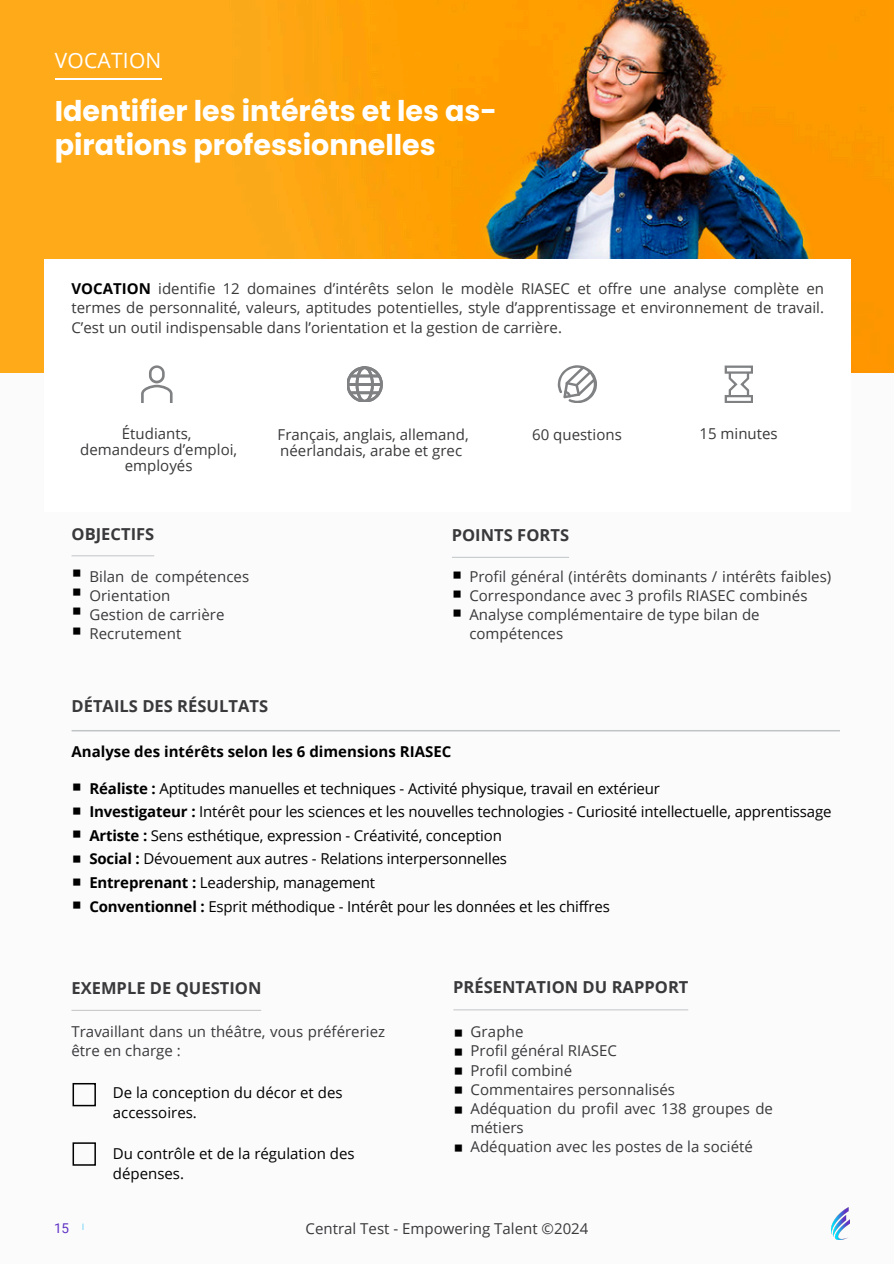
<style>
.page{position:relative;width:894px;height:1264px;background:#fff}
.page>*{position:absolute;margin:0;border:0;box-sizing:border-box;transform-origin:0 0}
.t1{font:700 28.5px/33.8px "Poppins";color:#fff}
.t2{font:21px "Open Sans";letter-spacing:.01em;color:#fff}
.t3{font:18px/19.2px "Montserrat";color:#000;text-align:justify}
.t4{font:700 16.5px "Open Sans";color:#39383a}
.t5{font:15px/19.2px "Open Sans";color:#39383a}
.t6{font:15px "Open Sans";letter-spacing:-.01em;color:#000}
.t7{font:700 15px "Open Sans";color:#000}
.t8{font:13.5px "Roboto";color:#6134c4}
.t9{font:700 7.5px "Roboto";color:#49c6f1}
.s1{font-weight:700;color:#000}
.s2{font-weight:700}
</style>
<div class="page">
<img style="left:0;top:0;width:893px;height:373px">
<hr style="left:55px;top:78px;width:106px;height:2px;background:#fff">
<div style="left:0;top:373px;width:893px;height:890px;background:#fbfbfc"></div>
<div style="left:44px;top:259px;width:806px;height:252px;background:#fff"></div>
<hr style="left:71px;top:1009px;width:190px;height:1px;background:#c1c4c5">
<hr style="left:453px;top:1009px;width:235px;height:1px;background:#c1c4c5">
<svg style="left:557px;top:365px;width:40px;height:38px"></svg>
<div style="left:724px;top:365px;width:29px;height:9px;border:2px solid #808183"></div>
<svg style="left:727px;top:371px;width:23px;height:24px"></svg>
<div style="left:724px;top:395px;width:29px;height:8px;border:2px solid #808183"></div>
<svg style="left:141px;top:365px;width:31px;height:38px"></svg>
<hr style="left:452px;top:557px;width:117px;height:1px;background:#c1c4c5">
<svg style="left:347px;top:366px;width:35px;height:36px"></svg>
<div style="left:350px;top:392px;width:29px;height:2px;border:1px solid #808183"></div>
<div style="left:72px;top:1082px;width:24px;height:24px;border:2px solid #000"></div>
<div style="left:72px;top:1142px;width:24px;height:23px;border:2px solid #000"></div>
<hr style="left:71px;top:730px;width:768px;height:1px;background:#c1c4c5">
<hr style="left:71px;top:555px;width:83px;height:1px;background:#c1c4c5">
<img style="left:831px;top:1207px;width:18px;height:31px">
<p class="t2" style="left:55px;top:45px;width:108px">VOCATION</p>
<p class="t1" style="left:55px;top:94px;width:443px">Identifier les intérêts et les as&shy;pirations professionnelles</p>
<p class="t5" style="left:71px;top:279px;width:753px;text-align:justify"><span class="s1">VOCATION</span> identifie 12 domaines d’intérêts selon le modèle RIASEC et offre une analyse complète en termes de personnalité, valeurs, aptitudes potentielles, style d’apprentissage et environnement de travail.<br>C’est un outil indispensable dans l’orientation et la gestion de carrière.</p>
<p class="t5" style="left:122px;top:423px;width:71px">Étudiants,</p>
<p class="t5" style="left:80px;top:441px;width:158px;line-height:15.8px;text-align:center">demandeurs d’emploi, employés</p>
<h2 class="t4" style="left:71px;top:522px;width:84px">OBJECTIFS</h2>
<p class="t5" style="left:277px;top:426px;width:192px;line-height:15.8px">Français, anglais, allemand, néerlandais, arabe et grec</p>
<h3 class="t5" style="left:532px;top:424px;width:91px">60 questions</h3>
<p class="t4" style="left:451px;top:523px;width:119px">POINTS FORTS</p>
<p class="t5" style="left:699px;top:423px;width:80px">15 minutes</p>
<p class="t3" style="left:71px;top:562px;width:12px">■ ■ ■ ■</p>
<p class="t3" style="left:451px;top:563px;width:12px">■ ■ ■</p>
<h3 class="t5" style="left:89px;top:566px;width:161px">Bilan de compétences</h3>
<p class="t5" style="left:89px;top:585px;width:137px">Orientation<br>Gestion de carrière<br>Recrutement</p>
<p class="t5" style="left:469px;top:566px;width:363px">Profil général (intérêts dominants / intérêts faibles)</p>
<p class="t5" style="left:469px;top:585px;width:339px">Correspondance avec 3 profils RIASEC combinés<br>Analyse complémentaire de type bilan de compétences</p>
<p class="t4" style="left:71px;top:694px;width:198px">DÉTAILS DES RÉSULTATS</p>
<p class="t7" style="left:71px;top:741px;width:381px">Analyse des intérêts selon les 6 dimensions RIASEC</p>
<p class="t3" style="left:71px;top:776px;width:12px">■</p>
<p class="t3" style="left:71px;top:799px;width:12px">■</p>
<h3 class="t3" style="left:71px;top:823px;width:12px">■</h3>
<h3 class="t3" style="left:71px;top:847px;width:12px">■</h3>
<p class="t3" style="left:71px;top:871px;width:12px">■</p>
<p class="t3" style="left:71px;top:894px;width:12px">■</p>
<p class="t6" style="left:89px;top:777px;width:572px"><span class="s2">Réaliste :</span> Aptitudes manuelles et techniques - Activité physique, travail en extérieur</p>
<p class="t6" style="left:89px;top:801px;width:743px"><span class="s2">Investigateur :</span> Intérêt pour les sciences et les nouvelles technologies - Curiosité intellectuelle, apprentissage</p>
<p class="t6" style="left:89px;top:824px;width:414px"><span class="s2">Artiste :</span> Sens esthétique, expression - Créativité, conception</p>
<p class="t6" style="left:89px;top:848px;width:419px"><span class="s2">Social :</span> Dévouement aux autres - Relations interpersonnelles</p>
<p class="t6" style="left:89px;top:872px;width:287px"><span class="s2">Entreprenant :</span> Leadership, management</p>
<p class="t6" style="left:89px;top:895px;width:522px"><span class="s2">Conventionnel :</span> Esprit méthodique - Intérêt pour les données et les chiffres</p>
<h1 class="t4" style="left:71px;top:976px;width:191px">EXEMPLE DE QUESTION</h1>
<p class="t5" style="left:71px;top:1021px;width:315px">Travaillant dans un théâtre, vous préféreriez être en charge :</p>
<p class="t6" style="left:113px;top:1082px;width:231px">De la conception du décor et des</p>
<p class="t6" style="left:113px;top:1102px;width:86px">accessoires.</p>
<p class="t6" style="left:113px;top:1142px;width:243px">Du contrôle et de la régulation des</p>
<p class="t6" style="left:113px;top:1163px;width:73px">dépenses.</p>
<p class="t4" style="left:453px;top:975px;width:237px">PRÉSENTATION DU RAPPORT</p>
<p class="t3" style="left:453px;top:1021px;width:12px">■ ■ ■ ■ ■</p>
<p class="t3" style="left:453px;top:1136px;width:12px">■</p>
<p class="t5" style="left:470px;top:1021px;width:55px">Graphe</p>
<p class="t5" style="left:470px;top:1040px;width:148px">Profil général RIASEC</p>
<h3 class="t5" style="left:470px;top:1060px;width:103px">Profil combiné</h3>
<h4 class="t5" style="left:470px;top:1079px;width:206px">Commentaires personnalisés</h4>
<p class="t5" style="left:470px;top:1098px;width:304px">Adéquation du profil avec 138 groupes de métiers</p>
<p class="t5" style="left:470px;top:1136px;width:284px">Adéquation avec les postes de la société</p>
<p class="t8" style="left:54px;top:1219px;width:17px">15</p>
<p class="t9" style="left:82px;top:1222px;width:3px">|</p>
<p class="t5" style="left:305px;top:1218px;width:284px">Central Test - Empowering Talent ©️2024</p>
</div>
